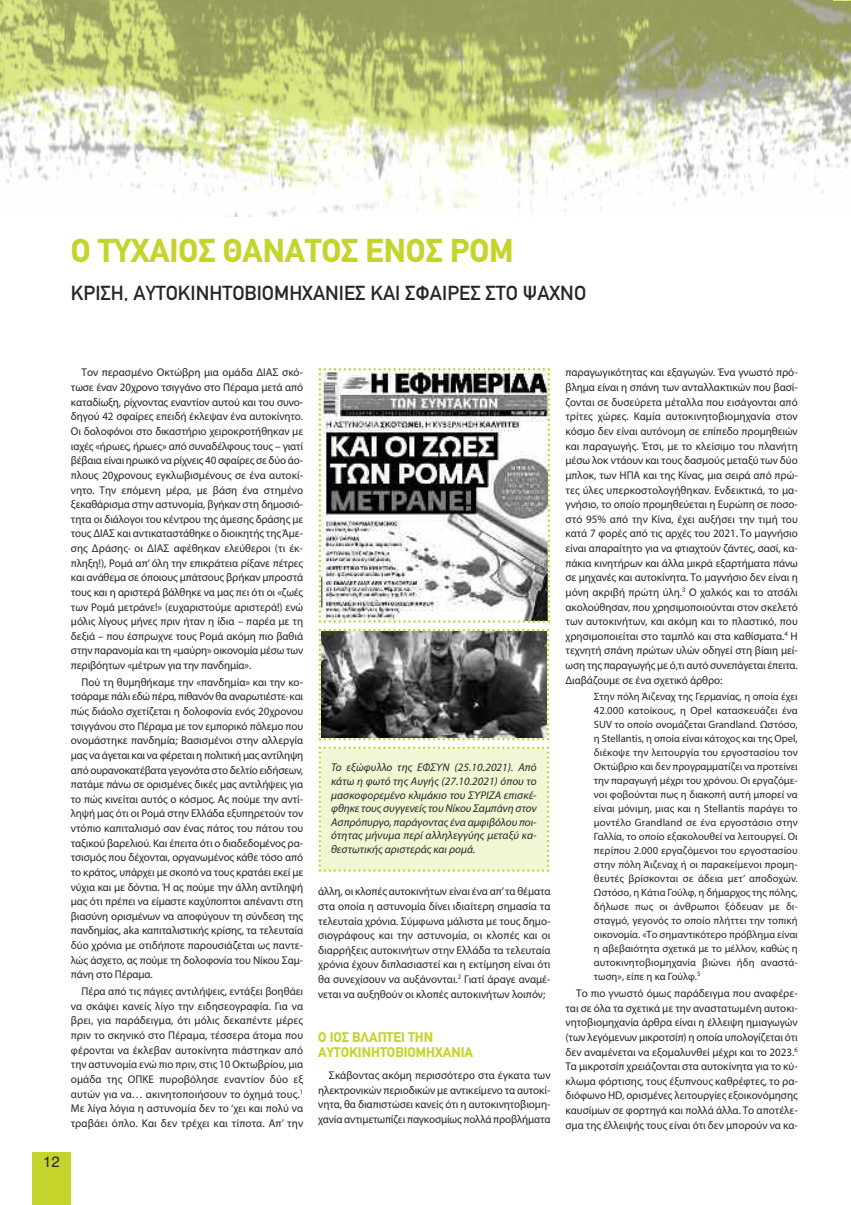
<style>
.page{position:relative;width:851px;height:1205px;background:#fff}
.page>*{position:absolute;margin:0;border:0;box-sizing:border-box;transform-origin:0 0}
.t1{font:700 32.5px "CF Din";color:#c4d42b}
.t2{font:20px "CF Din";color:#272526}
.t3{font:15px "Helvetica";color:#272526}
.t4{font:700 13.75px/15px "CF Din";color:#c4d42b}
.t5{font:11.25px/14.6px "Myriad Pro";letter-spacing:-.005em;color:#272526;text-align:justify}
.t6{font:italic 11.25px/13.5px "Myriad Pro";color:#272526;text-align:justify}
.t7{font:10.62px/14px "Myriad Pro";letter-spacing:.01em;color:#272526;text-align:justify}
</style>
<div class="page">
<img style="left:0;top:0;width:850px;height:217px">
<div style="left:32px;top:1152px;width:39px;height:53px;background:#c4d42b"></div>
<svg style="left:318px;top:368px;width:232px;height:255px"></svg>
<svg style="left:318px;top:629px;width:231px;height:111px;background:#5f5f5c"></svg>
<div style="left:318px;top:746px;width:231px;height:126px;background:#f3f6d5"></div>
<h1 class="t1" style="left:71px;top:233px;width:444px">Ο ΤΥΧΑΙΟΣ ΘΑΝΑΤΟΣ ΕΝΟΣ ΡΟΜ</h1>
<h2 class="t2" style="left:71px;top:282px;width:516px">ΚΡΙΣΗ, ΑΥΤΟΚΙΝΗΤΟΒΙΟΜΗΧΑΝΙΕΣ ΚΑΙ ΣΦΑΙΡΕΣ ΣΤΟ ΨΑΧΝΟ</h2>
<h3 class="t3" style="left:43px;top:1153px;width:18px">12</h3>
<p class="t5" style="left:71px;top:366px;width:234px;text-indent:11px">Τον περασμένο Οκτώβρη μια ομάδα ΔΙΑΣ σκό&shy;τωσε έναν 20χρονο τσιγγάνο στο Πέραμα μετά από καταδίωξη, ρίχνοντας εναντίον αυτού και του συνο&shy;δηγού 42 σφαίρες επειδή έκλεψαν ένα αυτοκίνητο.<br>Οι δολοφόνοι στο δικαστήριο χειροκροτήθηκαν με ιαχές «ήρωες, ήρωες» από συναδέλφους τους – γιατί βέβαια είναι ηρωικό να ρίχνεις 40 σφαίρες σε δύο άο&shy;πλους 20χρονους εγκλωβισμένους σε ένα αυτοκί&shy;νητο. Την επόμενη μέρα, με βάση ένα στημένο ξεκαθάρισμα στην αστυνομία, βγήκαν στη δημοσιό&shy;τητα οι διάλογοι του κέντρου της άμεσης δράσης με τους ΔΙΑΣ και αντικαταστάθηκε ο διοικητής τηςΆμε&shy;σης Δράσης· οι ΔΙΑΣ αφέθηκαν ελεύθεροι (τι έκ&shy;πληξη!), Ρομά απ’ όλη την επικράτεια ρίξανε πέτρες και ανάθεμα σε όποιους μπάτσους βρήκαν μπροστά τους και η αριστερά βάλθηκε να μας πει ότι οι «ζωές των Ρομά μετράνε!» (ευχαριστούμε αριστερά!) ενώ μόλις λίγους μήνες πριν ήταν η ίδια – παρέα με τη δεξιά – που έσπρωχνε τους Ρομά ακόμη πιο βαθιά στην παρανομία και τη «μαύρη» οικονομία μέσω των περιβόητων «μέτρων για την πανδημία».</p>
<p class="t5" style="left:71px;top:675px;width:234px;text-indent:11px">Πού τη θυμηθήκαμε την «πανδημία» και την κο&shy;τσάραμε πάλι εδώ πέρα, πιθανόν θα αναρωτιέστε· και πώς διάολο σχετίζεται η δολοφονία ενός 20χρονου τσιγγάνου στο Πέραμα με τον εμπορικό πόλεμο που ονομάστηκε πανδημία; Βασισμένοι στην αλλεργία μας να άγεται και να φέρεται η πολιτική μας αντίληψη από ουρανοκατέβατα γεγονότα στο δελτίο ειδήσεων, πατάμε πάνω σε ορισμένες δικές μας αντιλήψεις για το πώς κινείται αυτός ο κόσμος. Ας πούμε την αντί&shy;ληψή μας ότι οι Ρομά στην Ελλάδα εξυπηρετούν τον ντόπιο καπιταλισμό σαν ένας πάτος του πάτου του ταξικού βαρελιού. Και έπειτα ότι ο διαδεδομένος ρα&shy;τσισμός που δέχονται, οργανωμένος κάθε τόσο από το κράτος, υπάρχει με σκοπό να τους κρατάει εκεί με νύχια και με δόντια. Ή ας πούμε την άλλη αντίληψή μας ότι πρέπει να είμαστε καχύποπτοι απέναντι στη βιασύνη ορισμένων να αποφύγουν τη σύνδεση της πανδημίας, aka καπιταλιστικής κρίσης, τα τελευταία δύο χρόνια με οτιδήποτε παρουσιάζεται ως παντε&shy;λώς άσχετο, ας πούμε τη δολοφονία του Νίκου Σαμ&shy;πάνη στο Πέραμα.</p>
<p class="t5" style="left:71px;top:985px;width:234px;text-indent:11px">Πέρα από τις πάγιες αντιλήψεις, εντάξει βοηθάει να σκάψει κανείς λίγο την ειδησεογραφία. Για να βρει, για παράδειγμα, ότι μόλις δεκαπέντε μέρες πριν το σκηνικό στο Πέραμα, τέσσερα άτομα που φέρονται να έκλεβαν αυτοκίνητα πιάστηκαν από την αστυνομία ενώ πιο πριν, στις 10 Οκτωβρίου, μια ομάδα της ΟΠΚΕ πυροβόλησε εναντίον δύο εξ αυτών για να… ακινητοποιήσουν το όχημά τους.<sup>1<br></sup>Με λίγα λόγια η αστυνομία δεν το ‘χει και πολύ να τραβάει όπλο. Και δεν τρέχει και τίποτα. Απ’ την</p>
<p class="t6" style="left:331px;top:762px;width:207px">Το εξώφυλλο της ΕΦΣΥΝ (25.10.2021). Από κάτω η φωτό της Αυγής (27.10.2021) όπου το μασκοφορεμένο κλιμάκιο του ΣΥΡΙΖΑ επισκέ&shy;φθηκε τους συγγενείς τουΝίκου Σαμπάνη στον Ασπρόπυργο, παράγοντας ένα αμφιβόλου ποι&shy;ότητας μήνυμα περί αλληλεγγύης μεταξύ κα&shy;θεστωτικής αριστεράς και ρομά.</p>
<p class="t5" style="left:318px;top:885px;width:234px">άλλη, οι κλοπές αυτοκινήτων είναι ένα απ’τα θέματα στα οποία η αστυνομία δίνει ιδιαίτερη σημασία τα τελευταία χρόνια. Σύμφωνα μάλιστα με τους δημο&shy;σιογράφους και την αστυνομία, οι κλοπές και οι διαρρήξεις αυτοκινήτων στην Ελλάδα τα τελευταία χρόνια έχουν διπλασιαστεί και η εκτίμηση είναι ότι θα συνεχίσουν να αυξάνονται.<sup>2</sup> Γιατί άραγε αναμέ&shy;νεται να αυξηθούν οι κλοπές αυτοκινήτων λοιπόν;</p>
<p class="t4" style="left:318px;top:1030px;width:156px">Ο ΙΟΣ ΒΛΑΠΤΕΙ ΤΗΝ<br>ΑΥΤΟΚΙΝΗΤΟΒΙΟΜΗΧΑΝΙΑ</p>
<p class="t5" style="left:318px;top:1068px;width:234px;text-indent:11px">Σκάβοντας ακόμη περισσότερο στα έγκατα των ηλεκτρονικών περιοδικών με αντικείμενο τα αυτοκί&shy;νητα, θα διαπιστώσει κανείς ότι η αυτοκινητοβιομη&shy;χανία αντιμετωπίζει παγκοσμίως πολλά προβλήματα</p>
<p class="t5" style="left:565px;top:366px;width:234px">παραγωγικότητας και εξαγωγών. Ένα γνωστό πρό&shy;βλημα είναι η σπάνη των ανταλλακτικών που βασί&shy;ζονται σε δυσεύρετα μέταλλα που εισάγονται από τρίτες χώρες. Καμία αυτοκινητοβιομηχανία στον κόσμο δεν είναι αυτόνομη σε επίπεδο προμηθειών και παραγωγής. Έτσι, με το κλείσιμο του πλανήτη μέσω λοκ ντάουν και τους δασμούς μεταξύ των δύο μπλοκ, των ΗΠΑ και της Κίνας, μια σειρά από πρώ&shy;τες ύλες υπερκοστολογήθηκαν. Ενδεικτικά, το μα&shy;γνήσιο, το οποίο προμηθεύεται η Ευρώπη σε ποσο&shy;στό 95% από την Κίνα, έχει αυξήσει την τιμή του κατά 7 φορές από τις αρχές του 2021. Το μαγνήσιο είναι απαραίτητο για να φτιαχτούν ζάντες, σασί, κα&shy;πάκια κινητήρων και άλλα μικρά εξαρτήματα πάνω σε μηχανές και αυτοκίνητα. Το μαγνήσιο δεν είναι η μόνη ακριβή πρώτη ύλη.<sup>3</sup> Ο χαλκός και το ατσάλι ακολούθησαν, που χρησιμοποιούνται στον σκελετό των αυτοκινήτων, και ακόμη και το πλαστικό, που χρησιμοποιείται στο ταμπλό και στα καθίσματα.<sup>4</sup> Η τεχνητή σπάνη πρώτων υλών οδηγεί στη βίαιη μεί&shy;ωση της παραγωγής με ό,τι αυτό συνεπάγεται έπειτα.<br>Διαβάζουμε σε ένα σχετικό άρθρο:</p>
<p class="t7" style="left:593px;top:690px;width:205px">Στην πόλη Άιζεναχ της Γερμανίας, η οποία έχει 42.000 κατοίκους, η Opel κατασκευάζει ένα SUV το οποίο ονομάζεται Grandland. Ωστόσο, η Stellantis, η οποία είναι κάτοχος και της Opel, διέκοψε την λειτουργία του εργοστασίου τον Οκτώβριο και δεν προγραμματίζει να προτείνει την παραγωγή μέχρι του χρόνου. Οι εργαζόμε&shy;νοι φοβούνται πως η διακοπή αυτή μπορεί να είναι μόνιμη, μιας και η Stellantis παράγει το μοντέλο Grandland σε ένα εργοστάσιο στην Γαλλία, το οποίο εξακολουθεί να λειτουργεί. Οι περίπου 2.000 εργαζόμενοι του εργοστασίου στην πόλη Άιζεναχ ή οι παρακείμενοι προμη&shy;θευτές βρίσκονται σε άδεια μετ’ αποδοχών.<br>Ωστόσο, η Κάτια Γούλφ, η δήμαρχος της πόλης, δήλωσε πως οι άνθρωποι ξόδευαν με δι&shy;σταγμό, γεγονός το οποίο πλήττει την τοπική οικονομία. «Το σημαντικότερο πρόβλημα είναι η αβεβαιότητα σχετικά με το μέλλον, καθώς η αυτοκινητοβιομηχανία βιώνει ήδη αναστά&shy;τωση», είπε η κα Γούλφ.<sup>5</sup></p>
<p class="t5" style="left:565px;top:987px;width:234px;text-indent:11px">Το πιο γνωστό όμως παράδειγμα που αναφέρε&shy;ται σε όλα τα σχετικά με την αναστατωμένη αυτοκι&shy;νητοβιομηχανία άρθρα είναι η έλλειψη ημιαγωγών (των λεγόμενων μικροτσίπ) η οποία υπολογίζεται ότι δεν αναμένεται να εξομαλυνθεί μέχρι και το 2023.<sup>6<br></sup>Τα μικροτσίπ χρειάζονται στα αυτοκίνητα για το κύ&shy;κλωμα φόρτισης, τους έξυπνους καθρέφτες, το ρα&shy;διόφωνο HD, ορισμένες λειτουργίες εξοικονόμησης καυσίμων σε φορτηγά και πολλά άλλα. Το αποτέλε&shy;σμα της έλλειψής τους είναι ότι δεν μπορούν να κα-</p>
</div>
